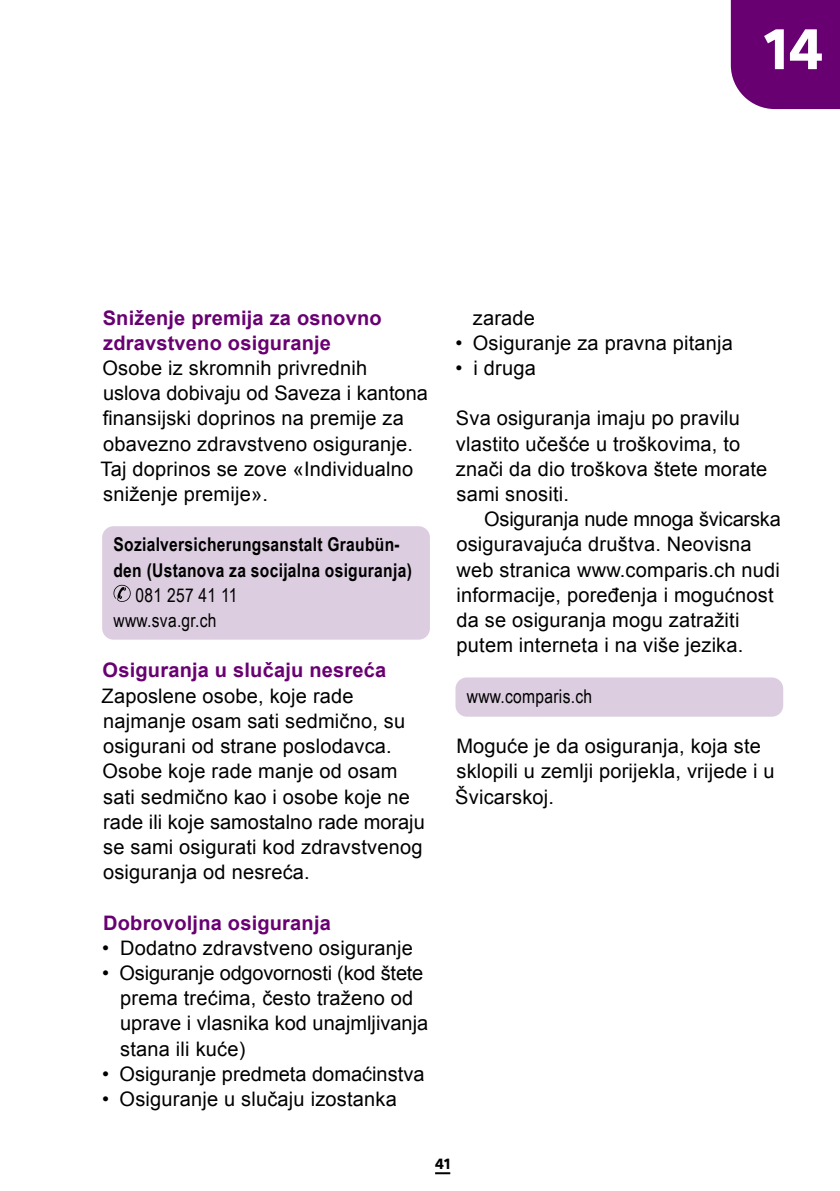
<style>
.page{position:relative;width:840px;height:1191px;background:#fff}
.page>*{position:absolute;margin:0;border:0;box-sizing:border-box;transform-origin:0 0}
.t1{font:700 61.6px "Klavika";color:#fff}
.t2{font:20px/25.2px "Arial";letter-spacing:.01em;color:#000}
.t3{font:700 20px/25.2px "Arial";letter-spacing:.01em;color:#690072}
.t4{font:700 19px/25.2px "Arial Narrow";letter-spacing:.015em;color:#000}
.t5{font:19px/25.2px "Arial Narrow";letter-spacing:.015em;color:#000}
.t6{font:700 16px "Klavika";color:#000}
</style>
<div class="page">
<svg style="left:435px;top:1172px;width:15px;height:2px"></svg>
<div style="left:102px;top:526px;width:327px;height:113px;background:#dccee0;border-radius:11px"></div>
<svg style="left:113px;top:585px;width:18px;height:17px"></svg>
<div style="left:455px;top:677px;width:327px;height:39px;background:#dccee0;border-radius:11px"></div>
<div style="left:730px;top:0;width:109px;height:109px;background:#690072"></div>
<h1 class="t1" style="left:763px;top:15px;width:61px">14</h1>
<p class="t3" style="left:103px;top:305px;width:280px">Sniženje premija za osnovno zdravstveno osiguranje</p>
<p class="t2" style="left:100px;top:355px;width:329px">Osobe iz skromnih privrednih uslova dobivaju od Saveza i kantona finansijski doprinos na premije za obavezno zdravstveno osiguranje.<br>Taj doprinos se zove «Individualno sniženje premije».</p>
<p class="t4" style="left:113px;top:531px;width:300px">Sozialversicherungsanstalt Graubün&shy;den (Ustanova za socijalna osiguranja)</p>
<p class="t5" style="left:113px;top:582px;width:125px;text-indent:22px">081 257 41 11 www.sva.gr.ch</p>
<p class="t3" style="left:103px;top:658px;width:285px">Osiguranja u slučaju nesreća</p>
<p class="t2" style="left:101px;top:683px;width:324px">Zaposlene osobe, koje rade najmanje osam sati sedmično, su osigurani od strane poslodavca.<br>Osobe koje rade manje od osam sati sedmično kao i osobe koje ne rade ili koje samostalno rade moraju se sami osigurati kod zdravstvenog osiguranja od nesreća.</p>
<p class="t3" style="left:103px;top:910px;width:229px">Dobrovoljna osiguranja</p>
<p class="t2" style="left:102px;top:935px;width:312px">• Dodatno zdravstveno osiguranje</p>
<p class="t2" style="left:120px;top:960px;width:309px;text-indent:-18px">• Osiguranje odgovornosti (kod štete prema trećima, često traženo od uprave i vlasnika kod unajmljivanja stana ili kuće)</p>
<p class="t2" style="left:102px;top:1061px;width:323px">• Osiguranje predmeta domaćinstva</p>
<p class="t2" style="left:102px;top:1086px;width:296px">• Osiguranje u slučaju izostanka</p>
<p class="t2" style="left:472px;top:305px;width:64px">zarade</p>
<p class="t2" style="left:455px;top:330px;width:279px">• Osiguranje za pravna pitanja</p>
<p class="t2" style="left:455px;top:355px;width:82px">• i druga</p>
<p class="t2" style="left:455px;top:406px;width:313px">Sva osiguranja imaju po pravilu vlastito učešće u troškovima, to znači da dio troškova štete morate sami snositi.</p>
<p class="t2" style="left:456px;top:507px;width:326px;text-indent:28px">Osiguranja nude mnoga švicarska osiguravajuća društva. Neovisna web stranica www.comparis.ch nudi informacije, poređenja i mogućnost da se osiguranja mogu zatražiti putem interneta i na više jezika.</p>
<p class="t5" style="left:466px;top:682px;width:127px">www.comparis.ch</p>
<p class="t2" style="left:455px;top:733px;width:321px">Moguće je da osiguranja, koja ste sklopili u zemlji porijekla, vrijede i u<br>Švicarskoj.</p>
<p class="t6" style="left:435px;top:1155px;width:17px">41</p>
</div>
